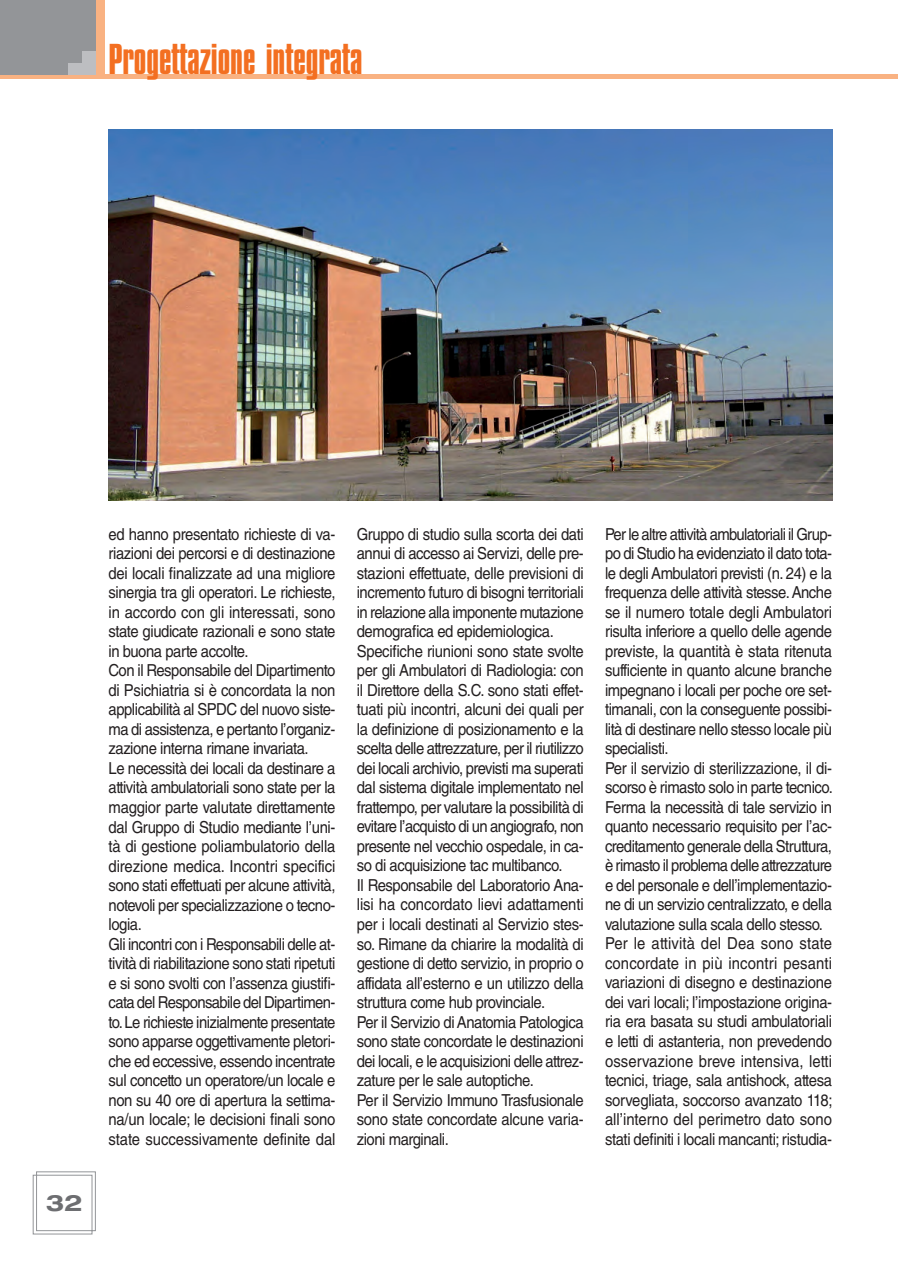
<style>
.page{position:relative;width:898px;height:1268px;background:#fff}
.page>*{position:absolute;margin:0;border:0;box-sizing:border-box;transform-origin:0 0}
.t1{font:45px "Compacta Plain";color:#f36f21}
.t2{font:700 expanded 22.5px "Helvetica Neue LT Std";color:#6d6e71}
.t3{font:16.5px/19.5px "Helvetica LT Std";letter-spacing:-.03em;color:#231f20;scale:.9 1}
</style>
<div class="page">
<div style="left:96px;top:0;width:8px;height:74px;background:#f9b282"></div>
<div style="left:0;top:74px;width:895px;height:5px;background:#f9b282"></div>
<div style="left:0;top:0;width:96px;height:74px;background:#939598"></div>
<div style="left:68px;top:51px;width:28px;height:23px;background:#bdbec1"></div>
<div style="left:65px;top:47px;width:17px;height:16px;background:#939598"></div>
<svg style="left:32px;top:1171px;width:64px;height:63px"></svg>
<img style="left:108px;top:130px;width:723px;height:370px">
<p class="t1" style="left:108px;top:45px;width:256px">Progettazione integrata</p>
<p class="t2" style="left:46px;top:1194px;width:38px">32</p>
<p class="t3" style="left:108px;top:525px;width:254px">ed hanno presentato richieste di va&shy;riazioni dei percorsi e di destinazione dei locali finalizzate ad una migliore sinergia tra gli operatori. Le richieste, in accordo con gli interessati, sono state giudicate razionali e sono state in buona parte accolte.<br>Con il Responsabile del Dipartimento di Psichiatria si è concordata la non applicabilità al SPDC del nuovo siste&shy;ma di assistenza, e pertanto l’organiz&shy;zazione interna rimane invariata.<br>Le necessità dei locali da destinare a attività ambulatoriali sono state per la maggior parte valutate direttamente dal Gruppo di Studio mediante l’uni&shy;tà di gestione poliambulatorio della direzione medica. Incontri specifici sono stati effettuati per alcune attività, notevoli per specializzazione o tecno&shy;logia.<br>Gli incontri con i Responsabili delle at&shy;tività di riabilitazione sono stati ripetuti e si sono svolti con l’assenza giustifi&shy;cata del Responsabile del Dipartimen&shy;to. Le richieste inizialmente presentate sono apparse oggettivamente pletori&shy;che ed eccessive, essendo incentrate sul concetto un operatore/un locale e non su 40 ore di apertura la settima&shy;na/un locale; le decisioni finali sono state successivamente definite dal</p>
<p class="t3" style="left:356px;top:525px;width:253px">Gruppo di studio sulla scorta dei dati annui di accesso ai Servizi, delle pre&shy;stazioni effettuate, delle previsioni di incremento futuro di bisogni territoriali in relazione alla imponente mutazione demografica ed epidemiologica.<br>Specifiche riunioni sono state svolte per gli Ambulatori di Radiologia: con il Direttore della S.C. sono stati effet&shy;tuati più incontri, alcuni dei quali per la definizione di posizionamento e la scelta delle attrezzature, per il riutilizzo dei locali archivio, previsti ma superati dal sistema digitale implementato nel frattempo, per valutare la possibilità di evitare l’acquisto di un angiografo, non presente nel vecchio ospedale, in ca&shy;so di acquisizione tac multibanco.<br>Il Responsabile del Laboratorio Ana&shy;lisi ha concordato lievi adattamenti per i locali destinati al Servizio stes&shy;so. Rimane da chiarire la modalità di gestione di detto servizio, in proprio o affidata all’esterno e un utilizzo della struttura come hub provinciale.<br>Per il Servizio di Anatomia Patologica sono state concordate le destinazioni dei locali, e le acquisizioni delle attrez&shy;zature per le sale autoptiche.<br>Per il Servizio Immuno Trasfusionale sono state concordate alcune varia&shy;zioni marginali.</p>
<p class="t3" style="left:604px;top:525px;width:254px">Per le altre attività ambulatoriali il Grup&shy;po di Studio ha evidenziato il dato tota&shy;le degli Ambulatori previsti (n. 24) e la frequenza delle attività stesse. Anche se il numero totale degli Ambulatori risulta inferiore a quello delle agende previste, la quantità è stata ritenuta sufficiente in quanto alcune branche impegnano i locali per poche ore set&shy;timanali, con la conseguente possibi&shy;lità di destinare nello stesso locale più specialisti.<br>Per il servizio di sterilizzazione, il di&shy;scorso è rimasto solo in parte tecnico.<br>Ferma la necessità di tale servizio in quanto necessario requisito per l’ac&shy;creditamento generale della Struttura, è rimasto il problema delle attrezzature e del personale e dell’implementazio&shy;ne di un servizio centralizzato, e della valutazione sulla scala dello stesso.<br>Per le attività del Dea sono state concordate in più incontri pesanti variazioni di disegno e destinazione dei vari locali; l’impostazione origina&shy;ria era basata su studi ambulatoriali e letti di astanteria, non prevedendo osservazione breve intensiva, letti tecnici, triage, sala antishock, attesa sorvegliata, soccorso avanzato 118; all’interno del perimetro dato sono stati definiti i locali mancanti; ristudia-</p>
</div>
